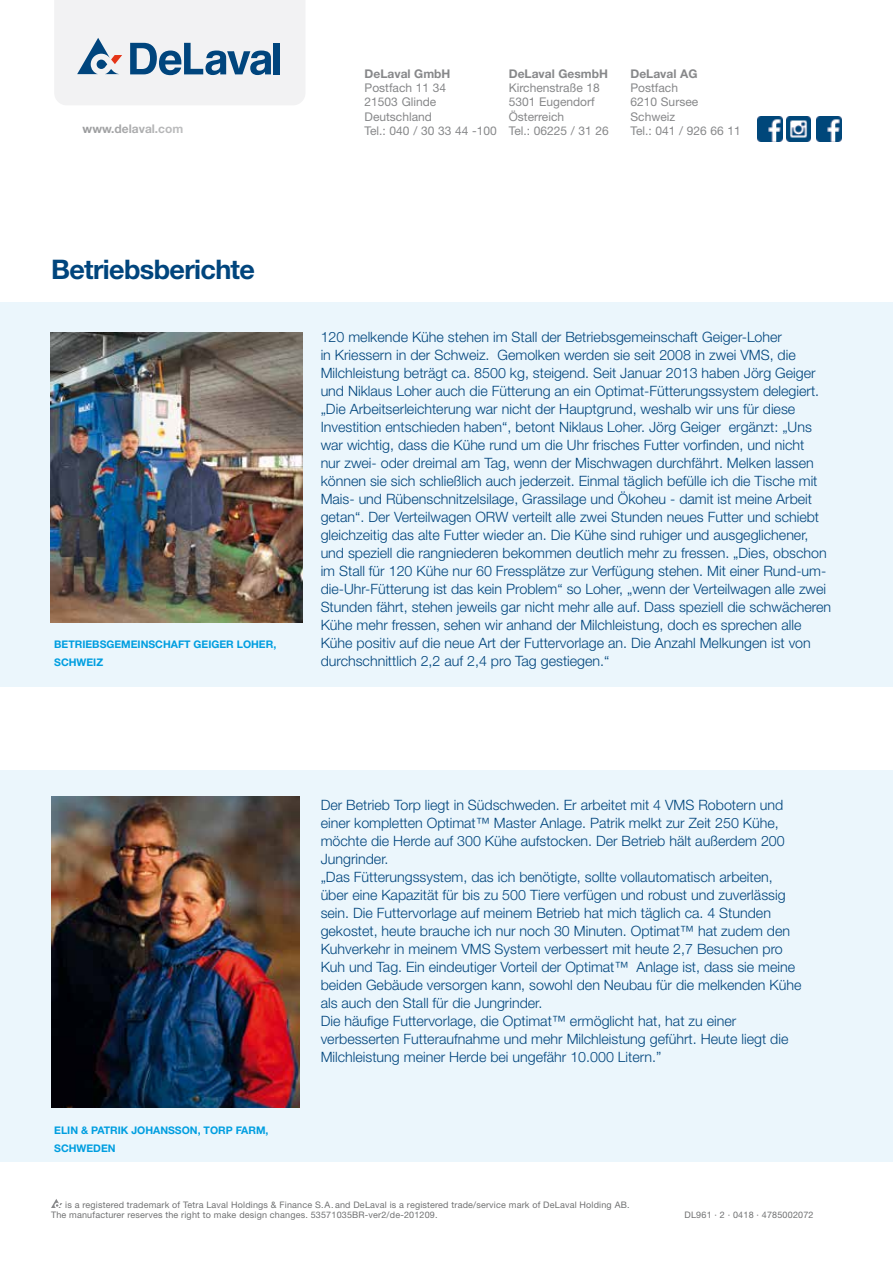
<style>
.page{position:relative;width:893px;height:1263px;background:#fff}
.page>*{position:absolute;margin:0;border:0;box-sizing:border-box;transform-origin:0 0}
.t1{font:700 27px "Helvetica Neue LT Std";letter-spacing:-.025em;color:#00457d}
.Testimonial_bodytext{font:300 14.25px/18px "Helvetica Neue LT Std";color:#00457d}
.t2{font:12px/14.4px "Helvetica Neue LT Std";color:#87888a}
.t3{font:700 12px "Helvetica Neue LT Std";color:#87888a}
.Testimonial_headline{font:700 10.5px/18px "Helvetica Neue LT Std";color:#009ee0}
.Legal_info{font:9px/10.5px "Helvetica Neue LT Std";letter-spacing:.02em;color:#707172}
.s1{font-weight:700}
</style>
<div class="page">
<div style="left:0;top:303px;width:893px;height:384px;background:#ebf6fc"></div>
<div style="left:0;top:770px;width:893px;height:391px;background:#ebf6fc"></div>
<svg style="left:51px;top:1199px;width:11px;height:9px"></svg>
<img style="left:51px;top:332px;width:252px;height:290px">
<img style="left:51px;top:796px;width:249px;height:312px">
<img style="left:758px;top:117px;width:24px;height:24px">
<img style="left:786px;top:117px;width:24px;height:24px">
<img style="left:817px;top:117px;width:24px;height:24px">
<svg style="left:54px;top:0;width:251px;height:105px"></svg>
<p class="t3" style="left:83px;top:122px;width:102px">www.delaval.com</p>
<p class="t2" style="left:365px;top:66px;width:134px"><span class="s1">DeLaval GmbH<br></span>Postfach 11 34<br>21503 Glinde<br>Deutschland<br>Tel.: 040 / 30 33 44 -100</p>
<p class="t2" style="left:509px;top:66px;width:102px"><span class="s1">DeLaval GesmbH<br></span>Kirchenstraße 18<br>5301 Eugendorf<br>Österreich<br>Tel.: 06225 / 31 26</p>
<p class="t2" style="left:630px;top:66px;width:112px"><span class="s1">DeLaval AG<br></span>Postfach<br>6210 Sursee<br>Schweiz<br>Tel.: 041 / 926 66 11</p>
<p class="t1" style="left:51px;top:253px;width:205px">Betriebsberichte</p>
<p class="Testimonial_headline" style="left:54px;top:635px;width:224px">BETRIEBSGEMEINSCHAFT GEIGER LOHER,</p>
<p class="Testimonial_headline" style="left:54px;top:653px;width:50px">SCHWEIZ</p>
<p class="Testimonial_bodytext" style="left:321px;top:328px;width:500px">120 melkende Kühe stehen im Stall der Betriebsgemeinschaft Geiger-Loher<br>in Kriessern in der Schweiz. Gemolken werden sie seit 2008 in zwei VMS, die Milchleistung beträgt ca. 8500 kg, steigend. Seit Januar 2013 haben Jörg Geiger und Niklaus Loher auch die Fütterung an ein Optimat-Fütterungssystem delegiert.</p>
<p class="Testimonial_bodytext" style="left:321px;top:400px;width:512px">„Die Arbeitserleichterung war nicht der Hauptgrund, weshalb wir uns für diese Investition entschieden haben“, betont Niklaus Loher. Jörg Geiger ergänzt: „Uns war wichtig, dass die Kühe rund um die Uhr frisches Futter vorfinden, und nicht<br>nur zwei- oder dreimal am Tag, wenn der Mischwagen durchfährt. Melken lassen können sie sich schließlich auch jederzeit. Einmal täglich befülle ich die Tische mit Mais- und Rübenschnitzelsilage, Grassilage und Ökoheu - damit ist meine Arbeit getan“. Der Verteilwagen ORW verteilt alle zwei Stunden neues Futter und schiebt gleichzeitig das alte Futter wieder an. Die Kühe sind ruhiger und ausgeglichener, und speziell die rangniederen bekommen deutlich mehr zu fressen. „Dies, obschon im Stall für 120 Kühe nur 60 Fressplätze zur Verfügung stehen. Mit einer Rund-um&shy;die-Uhr-Fütterung ist das kein Problem“ so Loher, „wenn der Verteilwagen alle zwei Stunden fährt, stehen jeweils gar nicht mehr alle auf. Dass speziell die schwächeren Kühe mehr fressen, sehen wir anhand der Milchleistung, doch es sprechen alle Kühe positiv auf die neue Art der Futtervorlage an. Die Anzahl Melkungen ist von durchschnittlich 2,2 auf 2,4 pro Tag gestiegen.“</p>
<p class="Testimonial_headline" style="left:54px;top:1121px;width:216px">ELIN &amp; PATRIK JOHANSSON, TORP FARM,<br>SCHWEDEN</p>
<p class="Testimonial_bodytext" style="left:321px;top:796px;width:466px">Der Betrieb Torp liegt in Südschweden. Er arbeitet mit 4 VMS Robotern und einer kompletten Optimat™ Master Anlage. Patrik melkt zur Zeit 250 Kühe, möchte die Herde auf 300 Kühe aufstocken. Der Betrieb hält außerdem 200<br>Jungrinder.</p>
<p class="Testimonial_bodytext" style="left:321px;top:868px;width:482px">„Das Fütterungssystem, das ich benötigte, sollte vollautomatisch arbeiten, über eine Kapazität für bis zu 500 Tiere verfügen und robust und zuverlässig sein. Die Futtervorlage auf meinem Betrieb hat mich täglich ca. 4 Stunden gekostet, heute brauche ich nur noch 30 Minuten. Optimat™ hat zudem den Kuhverkehr in meinem VMS System verbessert mit heute 2,7 Besuchen pro Kuh und Tag. Ein eindeutiger Vorteil der Optimat™ Anlage ist, dass sie meine beiden Gebäude versorgen kann, sowohl den Neubau für die melkenden Kühe als auch den Stall für die Jungrinder.</p>
<p class="Testimonial_bodytext" style="left:321px;top:1012px;width:469px">Die häufige Futtervorlage, die Optimat™ ermöglicht hat, hat zu einer verbesserten Futteraufnahme und mehr Milchleistung geführt. Heute liegt die<br>Milchleistung meiner Herde bei ungefähr 10.000 Litern.”</p>
<p class="Legal_info" style="left:51px;top:1199px;width:580px;text-indent:14px">is a registered trademark of Tetra Laval Holdings &amp; Finance S.A. and DeLaval is a registered trade/service mark of DeLaval Holding AB.<br>The manufacturer reserves the right to make design changes. 53571035BR-ver2/de-201209.</p>
<p class="Legal_info" style="left:685px;top:1210px;width:130px">DL961 · 2 · 0418 · 4785002072</p>
</div>
